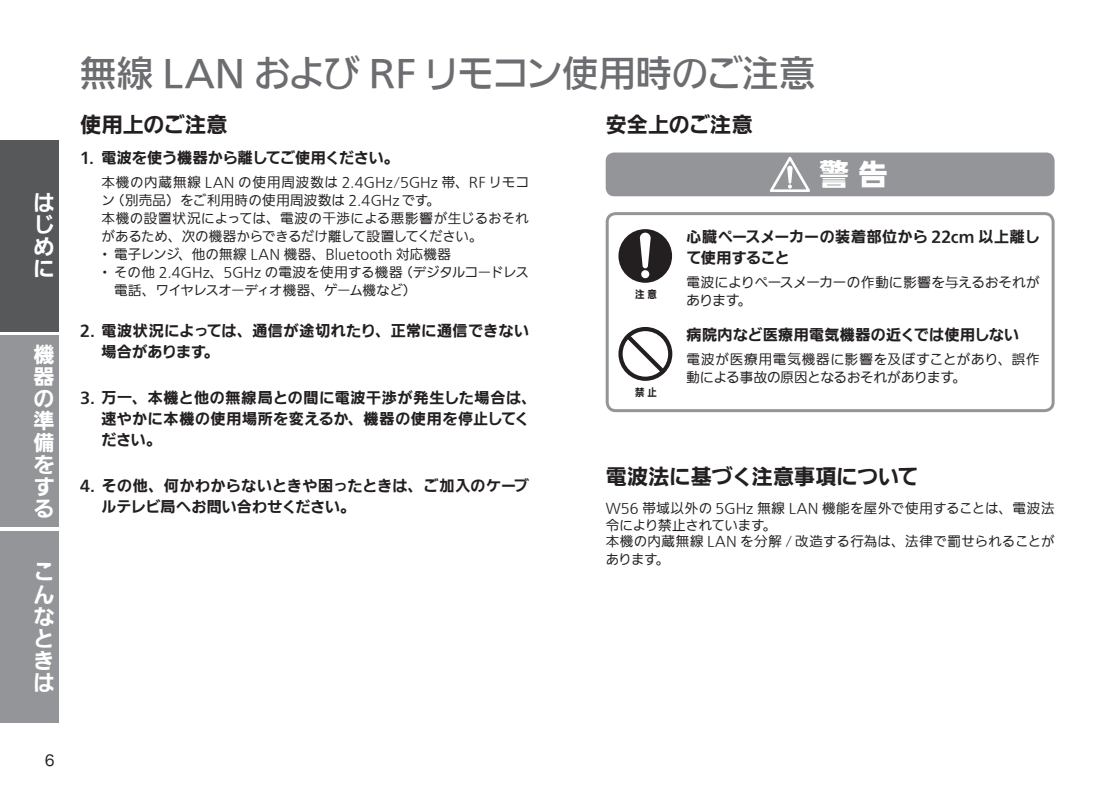
<style>
.page{position:relative;width:1117px;height:798px;background:#fff}
.page>*{position:absolute;margin:0;border:0;box-sizing:border-box;transform-origin:0 0}
.t1{font:500 36px "SUD Go Dsp IWA";letter-spacing:-.01em;color:#6c6d70}
.t2{font:30px "SUD Go Dsp IWA Eb";color:#fff}
.t3{font:700 21px "SUD Go Dsp IWA";letter-spacing:.005em;color:#231f20}
.t4{font:700 21px/22px "SUD Go Dsp IWA";color:#fff;text-align:justify}
.t5{font:700 15px/21px "SUD Go Dsp IWA";letter-spacing:.02em;color:#231f20}
.t6{font:700 15px/21px "SUD Go Dsp IWA";letter-spacing:.045em;color:#231f20}
.t7{font:700 15px "SUD Go Dsp IWA";letter-spacing:-.005em;color:#231f20}
.t8{font:15px "Hira Maru Pro N W4";color:#231f20}
.t9{font:100 13.5px/16.5px "SUD Gohon IWA";letter-spacing:.01em;color:#231f20}
.t10{font:100 13.5px/18px "SUD Go Dsp IWA";letter-spacing:.015em;color:#231f20}
.t11{font:100 13.5px "SUD Gohon IWA";letter-spacing:.05em;color:#231f20}
.t12{font:100 13.5px "SUD Gohon IWA";letter-spacing:.035em;color:#231f20}
.t13{font:100 13.5px "SUD Gohon IWA";letter-spacing:-.02em;color:#231f20}
.t14{font:100 13.5px "SUD Gohon IWA";letter-spacing:-.045em;color:#231f20}
.t15{font:700 10.5px "SUD Go Dsp IWA";color:#231f20;scale:.9 1}
</style>
<div class="page">
<div style="left:0;top:140px;width:59px;height:191px;background:#57585a"></div>
<div style="left:0;top:335px;width:59px;height:192px;background:#939598"></div>
<div style="left:0;top:531px;width:59px;height:191px;background:#939598"></div>
<div style="left:605px;top:212px;width:449px;height:200px;border:3px solid #939598;border-radius:9px"></div>
<div style="left:605px;top:152px;width:449px;height:44px;background:#939598;border-radius:9px"></div>
<svg style="left:769px;top:157px;width:40px;height:35px"></svg>
<svg style="left:618px;top:327px;width:54px;height:53px"></svg>
<div style="left:618px;top:229px;width:54px;height:53px;background:#231f20;border-radius:50%"></div>
<div style="left:641px;top:270px;width:8px;height:8px;background:#fff;border-radius:50%"></div>
<svg style="left:639px;top:232px;width:11px;height:36px"></svg>
<h3 class="t4" style="left:34px;top:193px;width:22px">はじめに</h3>
<h3 class="t4" style="left:34px;top:345px;width:22px">機器の準備をする</h3>
<h3 class="t4" style="left:34px;top:562px;width:22px">こんなときは</h3>
<p class="t8" style="left:45px;top:746px;width:11px">6</p>
<h1 class="t1" style="left:80px;top:55px;width:736px">無線 LAN および RF リモコン使用時のご注意</h1>
<h3 class="t3" style="left:80px;top:114px;width:149px">使用上のご注意</h3>
<p class="t7" style="left:80px;top:150px;width:320px">1. 電波を使う機器から離してご使用ください。</p>
<p class="t11" style="left:101px;top:175px;width:429px">本機の内蔵無線 LAN の使用周波数は 2.4GHz/5GHz 帯、RF リモコ</p>
<p class="t9" style="left:101px;top:193px;width:340px">ン（別売品）をご利用時の使用周波数は 2.4GHzです。</p>
<p class="t12" style="left:101px;top:211px;width:429px">本機の設置状況によっては、電波の干渉による悪影響が生じるおそれ</p>
<p class="t13" style="left:101px;top:229px;width:383px">があるため、次の機器からできるだけ離して設置してください。</p>
<p class="t9" style="left:98px;top:247px;width:354px">・ 電子レンジ、他の無線 LAN 機器、Bluetooth 対応機器</p>
<p class="t9" style="left:98px;top:265px;width:432px">・ その他 2.4GHz、5GHz の電波を使用する機器（デジタルコードレス</p>
<p class="t14" style="left:114px;top:283px;width:304px">電話、ワイヤレスオーディオ機器、ゲーム機など）</p>
<p class="t5" style="left:101px;top:321px;width:429px;text-indent:-21px">2. 電波状況によっては、通信が途切れたり、正常に通信できない場合があります。</p>
<p class="t6" style="left:101px;top:388px;width:436px;text-indent:-21px">3. 万一、本機と他の無線局との間に電波干渉が発生した場合は、速やかに本機の使用場所を変えるか、機器の使用を停止してください。</p>
<p class="t5" style="left:101px;top:476px;width:429px;text-indent:-21px">4. その他、何かわからないときや困ったときは、ご加入のケーブルテレビ局へお問い合わせください。</p>
<h3 class="t3" style="left:605px;top:114px;width:148px">安全上のご注意</h3>
<h2 class="t2" style="left:818px;top:159px;width:71px">警 告</h2>
<p class="t5" style="left:686px;top:227px;width:354px">心臓ペースメーカーの装着部位から 22cm 以上離して使用すること</p>
<p class="t10" style="left:686px;top:274px;width:354px">電波によりペースメーカーの作動に影響を与えるおそれがあります。</p>
<p class="t15" style="left:635px;top:288px;width:26px">注意</p>
<p class="t5" style="left:686px;top:325px;width:334px">病院内など医療用電気機器の近くでは使用しない</p>
<p class="t10" style="left:686px;top:351px;width:354px">電波が医療用電気機器に影響を及ぼすことがあり、誤作動による事故の原因となるおそれがあります。</p>
<p class="t15" style="left:635px;top:386px;width:26px">禁止</p>
<h3 class="t3" style="left:605px;top:465px;width:314px">電波法に基づく注意事項について</h3>
<p class="t9" style="left:605px;top:501px;width:450px">W56 帯域以外の 5GHz 無線 LAN 機能を屋外で使用することは、電波法令により禁止されています。<br>本機の内蔵無線 LAN を分解 / 改造する行為は、法律で罰せられることが</p>
<p class="t9" style="left:605px;top:552px;width:65px">あります。</p>
</div>
